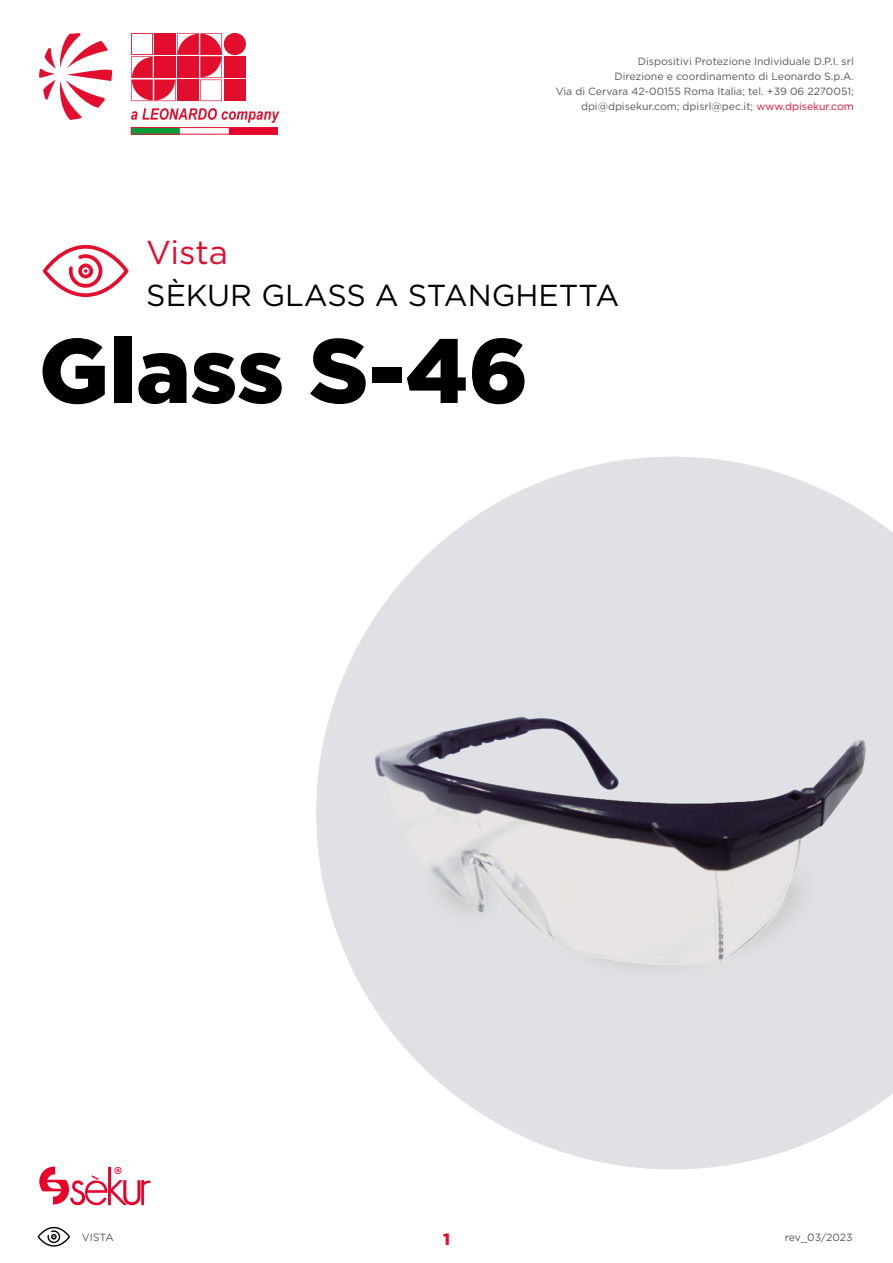
<style>
.page{position:relative;width:893px;height:1263px;background:#fff}
.page>*{position:absolute;margin:0;border:0;box-sizing:border-box;transform-origin:0 0}
.t1{font:900 90.9px "Gotham";color:#000}
.t2{font:33.3px "Gotham";letter-spacing:-.005em;color:#e30e2e}
.t3{font:30.3px "Gotham";color:#000}
.t4{font:900 16.5px "Gotham";color:#e30e2e}
.t5{font:10.5px/15px "Gotham";color:#575756;text-align:right}
.s1{color:#e30e2e}
</style>
<div class="page">
<div style="left:224px;top:56px;width:22px;height:22px;background:#e30e2e"></div>
<div style="left:224px;top:80px;width:22px;height:21px;background:#e30e2e"></div>
<div style="left:224px;top:33px;width:22px;height:22px;background:#e30e2e;border-radius:50%"></div>
<svg style="left:131px;top:33px;width:91px;height:68px"></svg>
<svg style="left:131px;top:108px;width:148px;height:15px"></svg>
<svg style="left:39px;top:33px;width:73px;height:87px"></svg>
<img style="left:133px;top:129px;width:143px;height:3px">
<div style="left:131px;top:127px;width:147px;height:7px;border:1px solid #e31530"></div>
<img style="left:316px;top:457px;width:577px;height:712px">
<svg style="left:39px;top:1166px;width:112px;height:40px"></svg>
<svg style="left:43px;top:244px;width:86px;height:53px"></svg>
<svg style="left:38px;top:1226px;width:32px;height:20px"></svg>
<p class="t5" style="left:556px;top:54px;width:300px">Dispositivi Protezione Individuale D.P.I. srl<br>Direzione e coordinamento di Leonardo S.p.A.<br>Via di Cervara 42-00155 Roma Italia; tel. +39 06 2270051; dpi@dpisekur.com; dpisrl@pec.it; <span class="s1">www.dpisekur.com</span></p>
<h2 class="t2" style="left:146px;top:234px;width:83px">Vista</h2>
<h3 class="t3" style="left:146px;top:278px;width:474px">SÈKUR GLASS A STANGHETTA</h3>
<h1 class="t1" style="left:39px;top:318px;width:491px">Glass S-46</h1>
<p class="t5" style="left:82px;top:1230px;width:33px">VISTA</p>
<h3 class="t4" style="left:443px;top:1230px;width:8px">1</h3>
<p class="t5" style="left:785px;top:1230px;width:69px">rev_03/2023</p>
</div>
